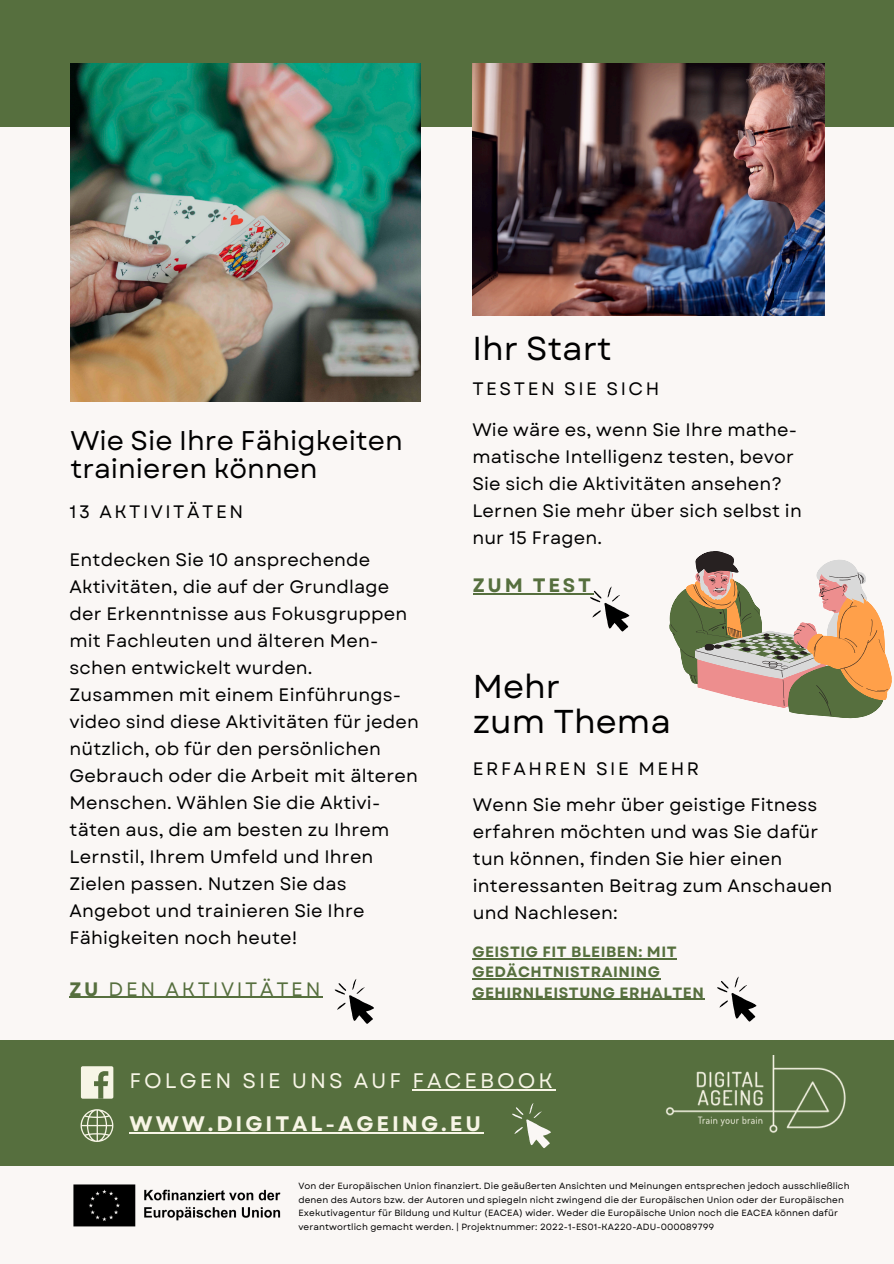
<style>
.page{position:relative;width:894px;height:1264px;background:#fff}
.page>*{position:absolute;margin:0;border:0;box-sizing:border-box;transform-origin:0 0}
.t1{font:33px/34.8px "Garet";color:#000}
.t2{font:27px/28.2px "Garet";color:#000}
.t3{font:21px "Garet";letter-spacing:.14em;color:#f7f5e6}
.t4{font:700 21px "Garet";letter-spacing:.14em;color:#f7f5e6}
.t5{font:19.35px "Garet";letter-spacing:.14em;color:#566f3e}
.t6{font:700 19.35px "Garet";letter-spacing:.14em;color:#566f3e}
.t7{font:18px/27px "Garet";letter-spacing:.01em;color:#000}
.t8{font:18px "Garet";letter-spacing:.14em;color:#000}
.t9{font:700 14.85px/20.2px "Garet";letter-spacing:.035em;color:#566f3e}
.t10{font:9px/13.5px "Garet";letter-spacing:.01em;color:#000}
.s1{font-weight:700}
</style>
<div class="page">
<div style="left:0;top:0;width:893px;height:1263px;background:#faf7f5"></div>
<div style="left:0;top:0;width:893px;height:127px;background:#566f3e"></div>
<div style="left:0;top:1039px;width:893px;height:126px;background:#566f3e"></div>
<div style="left:81px;top:1066px;width:32px;height:32px;background:#f7f5e6;border-radius:2px"></div>
<svg style="left:94px;top:1071px;width:14px;height:27px"></svg>
<img style="left:472px;top:64px;width:351px;height:251px">
<img style="left:666px;top:1055px;width:180px;height:78px">
<svg style="left:81px;top:1109px;width:32px;height:32px"></svg>
<img style="left:70px;top:64px;width:350px;height:337px">
<hr style="left:69px;top:996px;width:40px;height:1px;background:#566f3e">
<hr style="left:109px;top:996px;width:214px;height:1px;background:#566f3e">
<hr style="left:472px;top:958px;width:205px;height:1px;background:#566f3e">
<hr style="left:472px;top:978px;width:188px;height:1px;background:#566f3e">
<hr style="left:472px;top:998px;width:232px;height:1px;background:#566f3e">
<svg style="left:669px;top:551px;width:223px;height:167px"></svg>
<hr style="left:472px;top:593px;width:121px;height:1px;background:#566f3e">
<hr style="left:412px;top:1089px;width:143px;height:1px;background:#f7f5e6">
<hr style="left:130px;top:1132px;width:353px;height:1px;background:#f7f5e6">
<img style="left:73px;top:1184px;width:208px;height:43px">
<svg style="left:589px;top:586px;width:40px;height:45px"></svg>
<svg style="left:717px;top:976px;width:39px;height:45px"></svg>
<svg style="left:334px;top:979px;width:40px;height:44px"></svg>
<svg style="left:512px;top:1103px;width:38px;height:44px"></svg>
<h5 class="t1" style="left:472px;top:331px;width:141px">Ihr Start</h5>
<p class="t2" style="left:70px;top:426px;width:334px">Wie Sie Ihre Fähigkeiten trainieren können</p>
<p class="t8" style="left:69px;top:498px;width:175px">13 AKTIVITÄTEN</p>
<h6 class="t7" style="left:69px;top:546px;width:351px">Entdecken Sie 10 ansprechende<br>Aktivitäten, die auf der Grundlage der Erkenntnisse aus Fokusgruppen mit Fachleuten und älteren Men&shy;schen entwickelt wurden.<br>Zusammen mit einem Einführungs&shy;video sind diese Aktivitäten für jeden nützlich, ob für den persönlichen<br>Gebrauch oder die Arbeit mit älteren<br>Menschen. Wählen Sie die Aktivi&shy;täten aus, die am besten zu Ihrem<br>Lernstil, Ihrem Umfeld und Ihren<br>Zielen passen. Nutzen Sie das<br>Angebot und trainieren Sie Ihre<br>Fähigkeiten noch heute!</h6>
<p class="t5" style="left:69px;top:974px;width:252px"><span class="s1">ZU</span> DEN AKTIVITÄTEN</p>
<h2 class="t8" style="left:472px;top:376px;width:188px">TESTEN SIE SICH</h2>
<h5 class="t7" style="left:472px;top:416px;width:331px">Wie wäre es, wenn Sie Ihre mathe&shy;matische Intelligenz testen, bevor<br>Sie sich die Aktivitäten ansehen?<br>Lernen Sie mehr über sich selbst in nur 15 Fragen.</h5>
<h4 class="t6" style="left:472px;top:571px;width:119px">ZUM TEST</h4>
<h1 class="t1" style="left:472px;top:669px;width:199px">Mehr<br>zum Thema</h1>
<p class="t8" style="left:472px;top:755px;width:228px">ERFAHREN SIE MEHR</p>
<h3 class="t7" style="left:472px;top:791px;width:361px">Wenn Sie mehr über geistige Fitness erfahren möchten und was Sie dafür tun können, finden Sie hier einen interessanten Beitrag zum Anschauen und Nachlesen:</h3>
<h6 class="t9" style="left:472px;top:941px;width:233px">GEISTIG FIT BLEIBEN: MIT<br>GEDÄCHTNISTRAINING<br>GEHIRNLEISTUNG ERHALTEN</h6>
<p class="t3" style="left:130px;top:1065px;width:424px">FOLGEN SIE UNS AUF FACEBOOK</p>
<h1 class="t4" style="left:130px;top:1108px;width:352px">WWW.DIGITAL-AGEING.EU</h1>
<h5 class="t10" style="left:298px;top:1179px;width:552px">Von der Europäischen Union finanziert. Die geäußerten Ansichten und Meinungen entsprechen jedoch ausschließlich denen des Autors bzw. der Autoren und spiegeln nicht zwingend die der Europäischen Union oder der Europäischen Exekutivagentur für Bildung und Kultur (EACEA) wider. Weder die Europäische Union noch die EACEA können dafür verantwortlich gemacht werden. | Projektnummer: 2022-1-ES01-KA220-ADU-000089799</h5>
</div>
